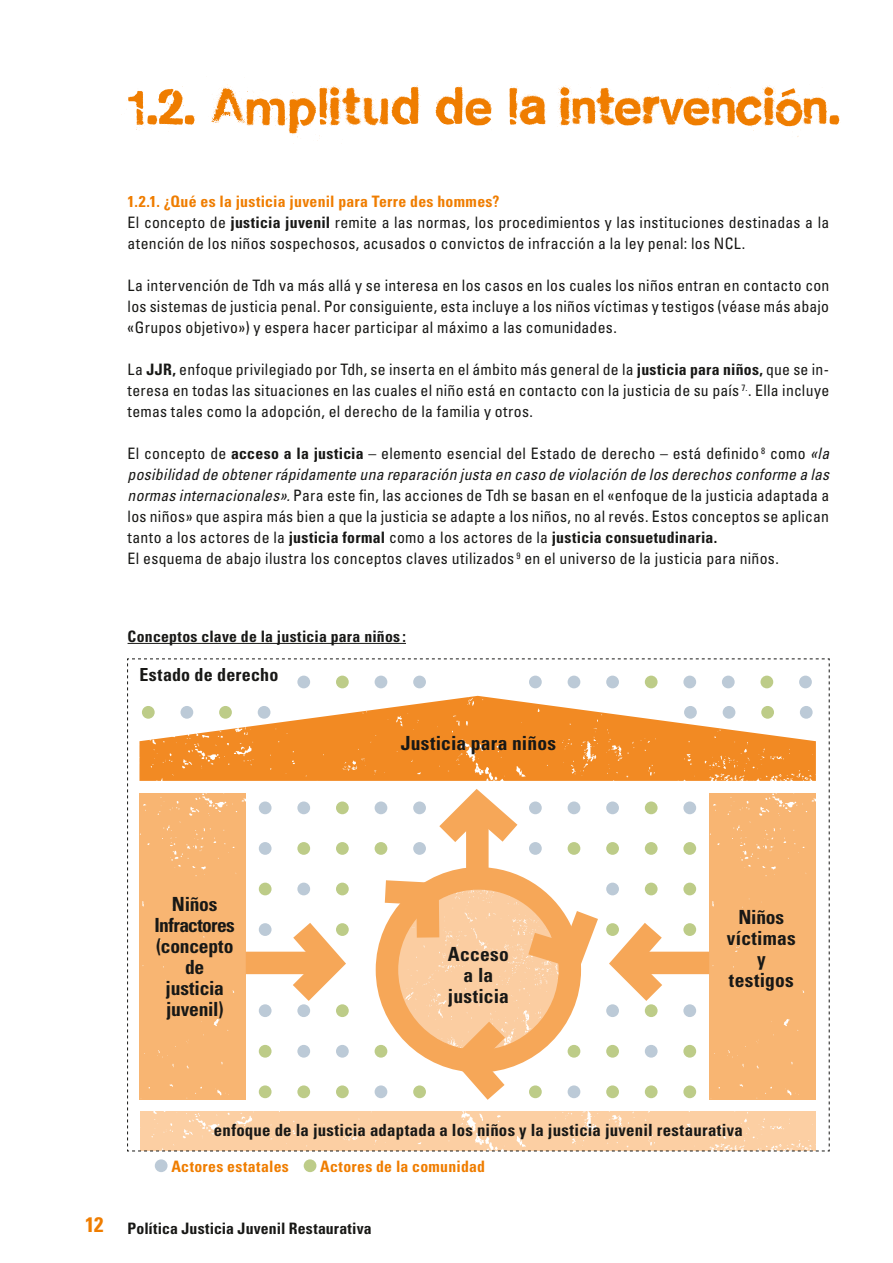
<style>
.page{position:relative;width:893px;height:1263px;background:#fff}
.page>*{position:absolute;margin:0;border:0;box-sizing:border-box;transform-origin:0 0}
.t1{font:54px "tdh cityburn";letter-spacing:.02em;color:#ef7d00}
.t2{font:700 condensed 19.5px/21px "Univers LT Std";color:#181816;text-align:center}
.t3{font:700 condensed 18px "Univers LT Std";letter-spacing:.01em;color:#181816}
.t4{font:700 condensed 16.8px "Univers LT Std";letter-spacing:.015em;color:#181816}
.t5{font:condensed 15.75px/21px "Univers LT Std";letter-spacing:.015em;color:#181816}
.t6{font:700 condensed 15.75px "Univers LT Std";letter-spacing:.01em;color:#181816}
.t7{font:700 condensed 15.75px "Univers LT Std";letter-spacing:.02em;color:#ef7d00}
.s1{font-weight:700;color:#ef7d00}
.s2{font-weight:700}
.s3{font-style:italic}
.s4{font-size:21px;color:#ef7d00}
</style>
<div class="page">
<div style="left:155px;top:1159px;width:13px;height:13px;background:#bccad7;border-radius:50%"></div>
<div style="left:304px;top:1159px;width:12px;height:13px;background:#bdcc88;border-radius:50%"></div>
<hr style="left:128px;top:643px;width:278px;height:1px;background:#181816">
<svg style="left:127px;top:658px;width:703px;height:494px"></svg>
<h1 class="t1" style="left:128px;top:75px;width:714px">1.2. Amplitud de la intervención.</h1>
<p class="t5" style="left:128px;top:191px;width:703px"><span class="s1">1.2.1. ¿Qué es la justicia juvenil para Terre des hommes?<br></span>El concepto de <span class="s2">justicia juvenil</span> remite a las normas, los procedimientos y las instituciones destinadas a la atención de los niños sospechosos, acusados o convictos de infracción a la ley penal: los NCL.</p>
<p class="t5" style="left:128px;top:275px;width:703px;text-align:justify">La intervención de Tdh va más allá y se interesa en los casos en los cuales los niños entran en contacto con los sistemas de justicia penal. Por consiguiente, esta incluye a los niños víctimas y testigos (véase más abajo «Grupos objetivo») y espera hacer participar al máximo a las comunidades.</p>
<p class="t5" style="left:128px;top:359px;width:703px;text-align:justify">La <span class="s2">JJR,</span> enfoque privilegiado por Tdh, se inserta en el ámbito más general de la <span class="s2">justicia para niños,</span> que se in&shy;teresa en todas las situaciones en las cuales el niño está en contacto con la justicia de su país <sup>7.</sup>. Ella incluye temas tales como la adopción, el derecho de la familia y otros.</p>
<p class="t5" style="left:128px;top:443px;width:703px">El concepto de <span class="s2">acceso a la justicia</span> – elemento esencial del Estado de derecho – está definido <sup>8</sup> como <span class="s3">«la posibilidad de obtener rápidamente una reparación justa en caso de violación de los derechos conforme a las normas internacionales».</span> Para este fin, las acciones de Tdh se basan en el «enfoque de la justicia adaptada a los niños» que aspira más bien a que la justicia se adapte a los niños, no al revés. Estos conceptos se aplican tanto a los actores de la <span class="s2">justicia formal</span> como a los actores de la <span class="s2">justicia consuetudinaria.<br></span>El esquema de abajo ilustra los conceptos claves utilizados <sup>9</sup> en el universo de la justicia para niños.</p>
<p class="t6" style="left:128px;top:626px;width:280px">Conceptos clave de la justicia para niños :</p>
<p class="t3" style="left:139px;top:664px;width:140px">Estado de derecho</p>
<p class="t2" style="left:155px;top:893px;width:82px">Niños<br>Infractores (concepto de justicia juvenil)</p>
<p class="t2" style="left:401px;top:732px;width:157px">Justicia para niños</p>
<p class="t2" style="left:448px;top:944px;width:62px">Acceso a la justicia</p>
<p class="t2" style="left:727px;top:907px;width:70px">Niños víctimas y testigos</p>
<p class="t4" style="left:214px;top:1119px;width:530px">enfoque de la justicia adaptada a los niños y la justicia juvenil restaurativa</p>
<p class="t7" style="left:171px;top:1157px;width:119px">Actores estatales</p>
<p class="t7" style="left:320px;top:1157px;width:166px">Actores de la comunidad</p>
<p class="t6" style="left:85px;top:1219px;width:288px"><span class="s4">12</span> Política Justicia Juvenil Restaurativa</p>
</div>
